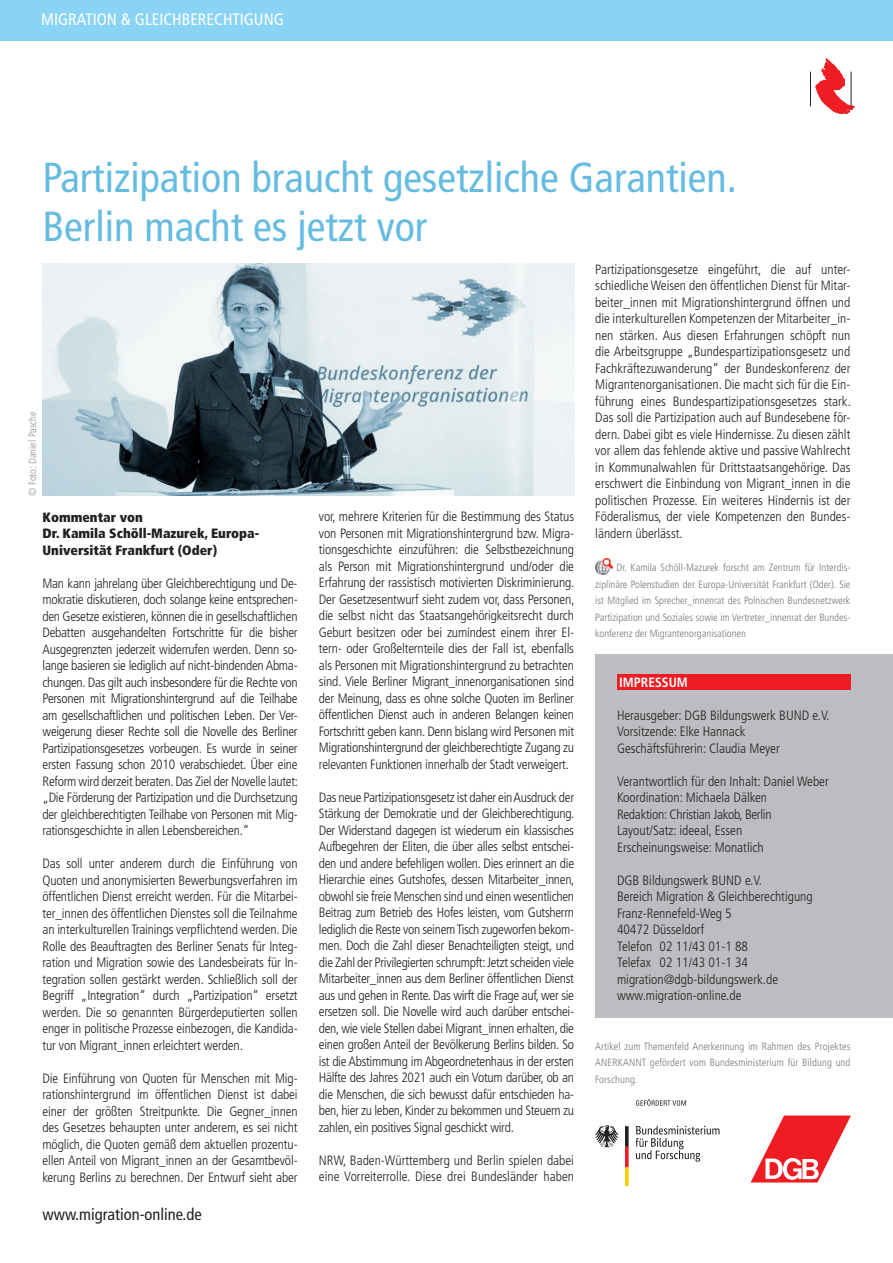
<style>
.page{position:relative;width:893px;height:1263px;background:#fff}
.page>*{position:absolute;margin:0;border:0;box-sizing:border-box;transform-origin:0 0}
.t1{font:condensed 42px/49.5px "Frutiger";color:#65bce0}
.t2{font:condensed 16.5px "Frutiger";color:#fff}
.t3{font:condensed 16.5px "Frutiger";color:#231f20}
.t4{font:300 condensed 13.5px/16.5px "Frutiger";color:#231f20;text-align:justify}
.t5{font:900 condensed 13.5px/16.5px "Frutiger";color:#231f20}
.t6{font:700 condensed 13.5px "Frutiger";color:#fff}
.t7{font:300 condensed 10.5px/16.5px "Frutiger";letter-spacing:.01em;color:#76787b;text-align:justify}
.t8{font:300 condensed 10.5px "Frutiger";color:#939598}
</style>
<div class="page">
<div style="left:0;top:0;width:893px;height:28px;background:#89d3f4"></div>
<div style="left:0;top:13px;width:893px;height:28px;background:#89d3f4"></div>
<hr style="left:810px;top:72px;width:1px;height:34px;background:#231f20">
<svg style="left:816px;top:59px;width:38px;height:55px"></svg>
<div style="left:595px;top:654px;width:298px;height:364px;background:#bcbdc0"></div>
<div style="left:617px;top:674px;width:234px;height:15px;background:#ee1d23"></div>
<img style="left:595px;top:559px;width:17px;height:16px">
<img style="left:43px;top:263px;width:531px;height:233px">
<svg style="left:751px;top:1115px;width:100px;height:67px"></svg>
<svg style="left:636px;top:1126px;width:83px;height:35px"></svg>
<svg style="left:595px;top:1125px;width:24px;height:22px"></svg>
<svg style="left:625px;top:1126px;width:4px;height:60px"></svg>
<svg style="left:636px;top:1099px;width:50px;height:7px"></svg>
<p class="t2" style="left:41px;top:10px;width:244px">MIGRATION &amp; GLEICHBERECHTIGUNG</p>
<h1 class="t1" style="left:43px;top:153px;width:696px">Partizipation braucht gesetzliche Garantien.<br>Berlin macht es jetzt vor</h1>
<p class="t8" style="left:27px;top:496px;width:86px;rotate:-90deg">© Foto: Daniel Pasche</p>
<p class="t5" style="left:43px;top:508px;width:218px">Kommentar von<br>Dr. Kamila Schöll-Mazurek, Europa-<br>Universität Frankfurt (Oder)</p>
<p class="t4" style="left:43px;top:575px;width:257px">Man kann jahrelang über Gleichberechtigung und De&shy;mokratie diskutieren, doch solange keine entsprechen&shy;den Gesetze existieren, können die in gesellschaftlichen Debatten ausgehandelten Fortschritte für die bisher Ausgegrenzten jederzeit widerrufen werden. Denn so&shy;lange basieren sie lediglich auf nicht-bindenden Abma&shy;chungen. Das gilt auch insbesondere für die Rechte von Personen mit Migrationshintergrund auf die Teilhabe am gesellschaftlichen und politischen Leben. Der Ver&shy;weigerung dieser Rechte soll die Novelle des Berliner Partizipationsgesetzes vorbeugen. Es wurde in seiner ersten Fassung schon 2010 verabschiedet. Über eine Reform wird derzeit beraten. Das Ziel der Novelle lautet: „Die Förderung der Partizipation und die Durchsetzung der gleichberechtigten Teilhabe von Personen mit Mig&shy;rationsgeschichte in allen Lebensbereichen.“</p>
<p class="t4" style="left:43px;top:855px;width:257px">Das soll unter anderem durch die Einführung von Quoten und anonymisierten Bewerbungsverfahren im öffentlichen Dienst erreicht werden. Für die Mitarbei&shy;ter_innen des öffentlichen Dienstes soll die Teilnahme an interkulturellen Trainings verpflichtend werden. Die Rolle des Beauftragten des Berliner Senats für Integ&shy;ration und Migration sowie des Landesbeirats für In&shy;tegration sollen gestärkt werden. Schließlich soll der Begriff „Integration“ durch „Partizipation“ ersetzt werden. Die so genannten Bürgerdeputierten sollen enger in politische Prozesse einbezogen, die Kandida&shy;tur von Migrant_innen erleichtert werden.</p>
<p class="t4" style="left:43px;top:1070px;width:257px">Die Einführung von Quoten für Menschen mit Mig&shy;rationshintergrund im öffentlichen Dienst ist dabei einer der größten Streitpunkte. Die Gegner_innen des Gesetzes behaupten unter anderem, es sei nicht möglich, die Quoten gemäß dem aktuellen prozentu&shy;ellen Anteil von Migrant_innen an der Gesamtbevöl&shy;kerung Berlins zu berechnen. Der Entwurf sieht aber</p>
<p class="t3" style="left:43px;top:1205px;width:161px">www.migration-online.de</p>
<p class="t4" style="left:319px;top:509px;width:257px">vor, mehrere Kriterien für die Bestimmung des Status von Personen mit Migrationshintergrund bzw. Migra&shy;tionsgeschichte einzuführen: die Selbstbezeichnung als Person mit Migrationshintergrund und/oder die Erfahrung der rassistisch motivierten Diskriminierung.<br>Der Gesetzesentwurf sieht zudem vor, dass Personen, die selbst nicht das Staatsangehörigkeitsrecht durch Geburt besitzen oder bei zumindest einem ihrer El&shy;tern- oder Großelternteile dies der Fall ist, ebenfalls als Personen mit Migrationshintergrund zu betrachten sind. Viele Berliner Migrant_innenorganisationen sind der Meinung, dass es ohne solche Quoten im Berliner öffentlichen Dienst auch in anderen Belangen keinen Fortschritt geben kann. Denn bislang wird Personen mit Migrationshintergrund der gleichberechtigte Zugang zu relevanten Funktionen innerhalb der Stadt verweigert.</p>
<p class="t4" style="left:319px;top:789px;width:257px">Das neue Partizipationsgesetz ist daher ein Ausdruck der Stärkung der Demokratie und der Gleichberechtigung.<br>Der Widerstand dagegen ist wiederum ein klassisches Aufbegehren der Eliten, die über alles selbst entschei&shy;den und andere befehligen wollen. Dies erinnert an die Hierarchie eines Gutshofes, dessen Mitarbeiter_innen, obwohl sie freie Menschen sind und einen wesentlichen Beitrag zum Betrieb des Hofes leisten, vom Gutsherrn lediglich die Reste von seinem Tisch zugeworfen bekom&shy;men. Doch die Zahl dieser Benachteiligten steigt, und die Zahl der Privilegierten schrumpft: Jetzt scheiden viele Mitarbeiter_innen aus dem Berliner öffentlichen Dienst aus und gehen in Rente. Das wirft die Frage auf, wer sie ersetzen soll. Die Novelle wird auch darüber entschei&shy;den, wie viele Stellen dabei Migrant_innen erhalten, die einen großen Anteil der Bevölkerung Berlins bilden. So ist die Abstimmung im Abgeordnetenhaus in der ersten Hälfte des Jahres 2021 auch ein Votum darüber, ob an die Menschen, die sich bewusst dafür entschieden ha&shy;ben, hier zu leben, Kinder zu bekommen und Steuern zu zahlen, ein positives Signal geschickt wird.</p>
<p class="t4" style="left:319px;top:1152px;width:257px">NRW, Baden-Württemberg und Berlin spielen dabei eine Vorreiterrolle. Diese drei Bundesländer haben</p>
<p class="t4" style="left:595px;top:261px;width:257px">Partizipationsgesetze eingeführt, die auf unter&shy;schiedliche Weisen den öffentlichen Dienst für Mitar&shy;beiter_innen mit Migrationshintergrund öffnen und die interkulturellen Kompetenzen der Mitarbeiter_in&shy;nen stärken. Aus diesen Erfahrungen schöpft nun die Arbeitsgruppe „Bundespartizipationsgesetz und Fachkräftezuwanderung“ der Bundeskonferenz der Migrantenorganisationen. Die macht sich für die Ein&shy;führung eines Bundespartizipationsgesetzes stark.<br>Das soll die Partizipation auch auf Bundesebene för&shy;dern. Dabei gibt es viele Hindernisse. Zu diesen zählt vor allem das fehlende aktive und passive Wahlrecht in Kommunalwahlen für Drittstaatsangehörige. Das erschwert die Einbindung von Migrant_innen in die politischen Prozesse. Ein weiteres Hindernis ist der Föderalismus, der viele Kompetenzen den Bundes&shy;ländern überlässt.</p>
<p class="t7" style="left:595px;top:559px;width:257px;text-indent:21px">Dr. Kamila Schöll-Mazurek forscht am Zentrum für Interdis&shy;ziplinäre Polenstudien der Europa-Universität Frankfurt (Oder). Sie ist Mitglied im Sprecher_innenrat des Polnischen Bundesnetzwerk Partizipation und Soziales sowie im Vertreter_innenrat der Bundes&shy;konferenz der Migrantenorganisationen</p>
<p class="t6" style="left:619px;top:674px;width:13px">IMPRESSUM</p>
<p class="t4" style="left:617px;top:707px;width:214px;text-align:left">Herausgeber: DGB Bildungswerk BUND e.V.<br>Vorsitzende: Elke Hannack<br>Geschäftsführerin: Claudia Meyer</p>
<p class="t4" style="left:617px;top:773px;width:213px;text-align:left">Verantwortlich für den Inhalt: Daniel Weber Koordination: Michaela Dälken<br>Redaktion: Christian Jakob, Berlin Layout/Satz: ideeal, Essen Erscheinungsweise: Monatlich</p>
<p class="t4" style="left:617px;top:872px;width:197px;text-align:left">DGB Bildungswerk BUND e.V.<br>Bereich Migration &amp; Gleichberechtigung<br>Franz-Rennefeld-Weg 5<br>40472 Düsseldorf<br>Telefon 02 11/43 01-1 88<br>Telefax 02 11/43 01-1 34 migration@dgb-bildungswerk.de www.migration-online.de</p>
<p class="t7" style="left:595px;top:1038px;width:257px">Artikel zum Themenfeld Anerkennung im Rahmen des Projektes<br>Anerkannt</p>
<p class="t7" style="left:650px;top:1054px;width:202px">gefördert vom Bundesministerium für Bildung und</p>
<p class="t7" style="left:595px;top:1071px;width:44px">Forschung.</p>
</div>
